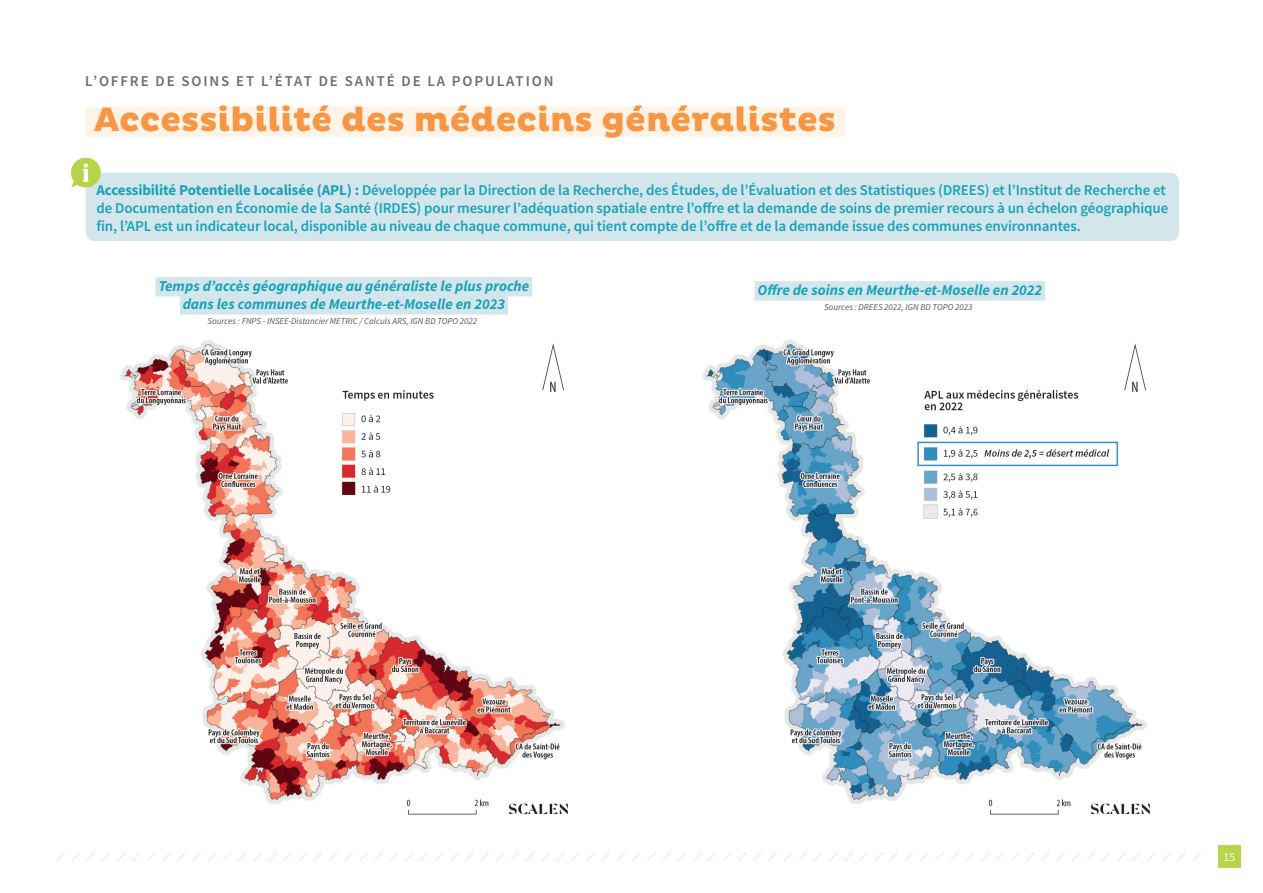
<style>
.page{position:relative;width:1263px;height:893px;background:#fff}
.page>*{position:absolute;margin:0;border:0;box-sizing:border-box;transform-origin:0 0}
.t1{font:800 34.5px "Pluto";color:#f79643}
.t2{font:600 15px/18px "Source Sans Pro";letter-spacing:-.01em;color:#1aa2b8}
.t3{font:italic 700 15px/18px "Source Sans Pro";color:#1aa2b8;text-align:center}
.t4{font:600 15px "Source Sans Pro";letter-spacing:.125em;color:#6c6d70}
.t5{font:12px "Source Sans Pro";color:#fff}
.t6{font:italic 9px "Source Sans Pro";color:#57585a}
.s1{font-weight:700}
</style>
<div class="page">
<svg style="left:56px;top:852px;width:857px;height:9px"></svg>
<svg style="left:920px;top:852px;width:281px;height:9px"></svg>
<div style="left:1218px;top:846px;width:22px;height:22px;background:#b7d54a"></div>
<div style="left:85px;top:107px;width:760px;height:30px;background:#fef3e7"></div>
<div style="left:155px;top:277px;width:377px;height:20px;background:#d3e6ec"></div>
<div style="left:180px;top:295px;width:328px;height:20px;background:#d3e6ec"></div>
<div style="left:754px;top:281px;width:291px;height:20px;background:#d3e6ec"></div>
<img style="left:120px;top:340px;width:448px;height:475px">
<img style="left:702px;top:340px;width:448px;height:475px">
<div style="left:86px;top:173px;width:1093px;height:68px;background:#d3e6ec;border-radius:9px"></div>
<svg style="left:71px;top:158px;width:30px;height:30px"></svg>
<p class="t4" style="left:85px;top:71px;width:470px">L’OFFRE DE SOINS ET L’ÉTAT DE SANTÉ DE LA POPULATION</p>
<h1 class="t1" style="left:94px;top:99px;width:744px">Accessibilité des médecins généralistes</h1>
<p class="t2" style="left:96px;top:181px;width:1073px"><span class="s1">Accessibilité Potentielle Localisée (APL) :</span> Développée par la Direction de la Recherche, des Études, de l’Évaluation et des Statistiques (DREES) et l’Institut de Recherche et de Documentation en Économie de la Santé (IRDES) pour mesurer l’adéquation spatiale entre l’offre et la demande de soins de premier recours à un échelon géographique fin, l’APL est un indicateur local, disponible au niveau de chaque commune, qui tient compte de l’offre et de la demande issue des communes environnantes.</p>
<p class="t3" style="left:158px;top:277px;width:372px">Temps d’accès géographique au généraliste le plus proche dans les communes de Meurthe-et-Moselle en 2023</p>
<p class="t6" style="left:207px;top:316px;width:271px">Sources : FNPS - INSEE-Distancier METRIC / Calculs ARS, IGN BD TOPO 2022</p>
<p class="t3" style="left:757px;top:281px;width:286px">Offre de soins en Meurthe-et-Moselle en 2022</p>
<p class="t6" style="left:824px;top:302px;width:150px">Sources : DREES 2022, IGN BD TOPO 2023</p>
<p class="t5" style="left:1223px;top:850px;width:13px">15</p>
</div>
